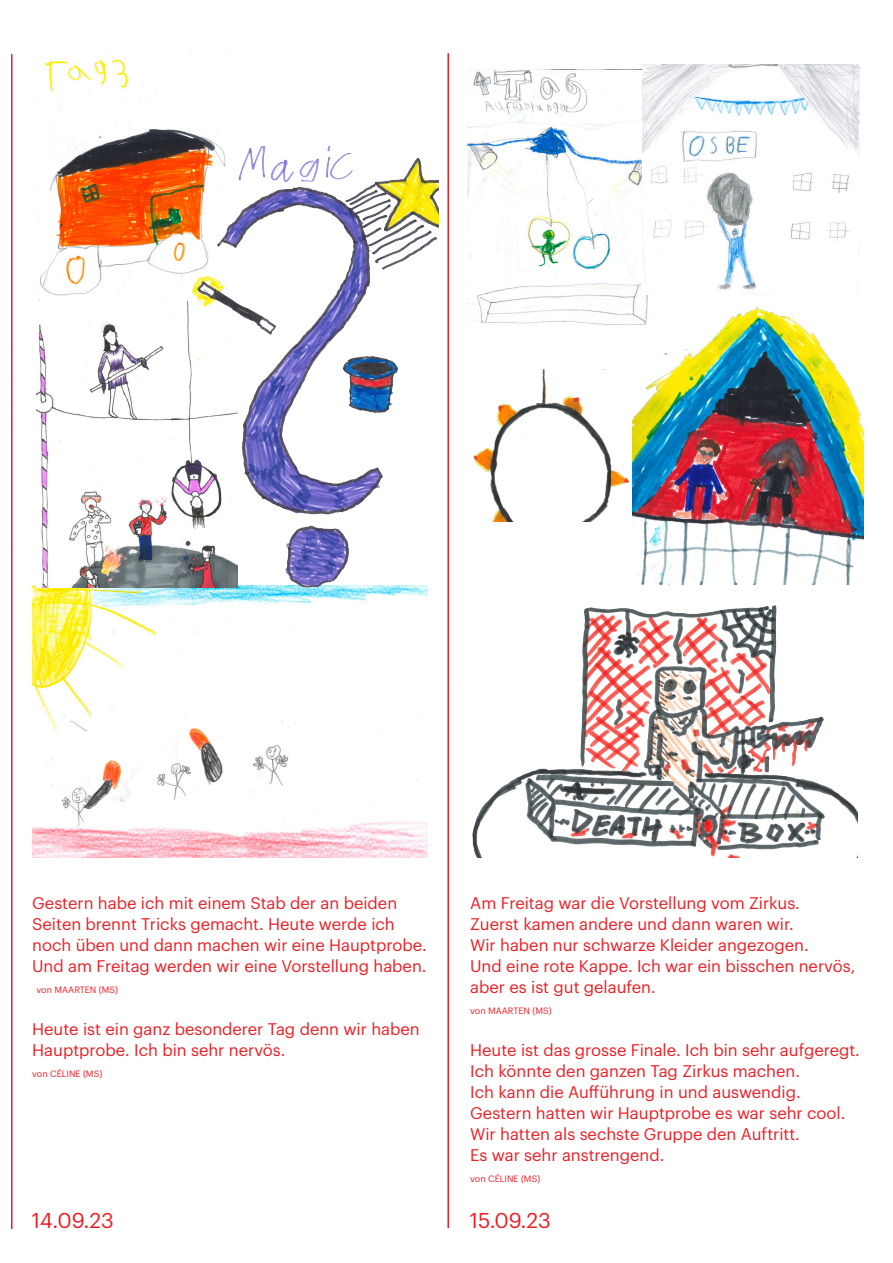
<style>
.page{position:relative;width:893px;height:1263px;background:#fff}
.page>*{position:absolute;margin:0;border:0;box-sizing:border-box;transform-origin:0 0}
.Text_Tagebuch{font:21px "Graphik";letter-spacing:-.005em;color:#ee1d23}
.Text_Tagebuch-2{font:16.5px/21px "Graphik";color:#ee1d23}
.Text_Tagebuch-3{font:9px "Graphik";color:#ee1d23}
</style>
<div class="page">
<img style="left:40px;top:53px;width:180px;height:243px">
<img style="left:12px;top:349px;width:25px;height:276px">
<img style="left:472px;top:605px;width:385px;height:252px">
<img style="left:32px;top:585px;width:396px;height:272px">
<img style="left:636px;top:307px;width:227px;height:277px">
<hr style="left:447px;top:53px;width:2px;height:1175px;background:#ee1d23">
<img style="left:467px;top:69px;width:182px;height:260px">
<img style="left:642px;top:65px;width:218px;height:230px">
<img style="left:37px;top:322px;width:150px;height:265px">
<img style="left:187px;top:147px;width:251px;height:444px">
<img style="left:473px;top:370px;width:163px;height:152px">
<hr style="left:11px;top:54px;width:1px;height:1175px;background:#ee1d23">
<p class="Text_Tagebuch-2" style="left:32px;top:891px;width:396px">Gestern habe ich mit einem Stab der an beiden Seiten brennt Tricks gemacht. Heute werde ich noch üben und dann machen wir eine Hauptprobe.<br>Und am Freitag werden wir eine Vorstellung haben.</p>
<p class="Text_Tagebuch-3" style="left:37px;top:982px;width:83px">von MAARTEN (MS)</p>
<p class="Text_Tagebuch-2" style="left:32px;top:1017px;width:389px">Heute ist ein ganz besonderer Tag denn wir haben<br>Hauptprobe. Ich bin sehr nervös.</p>
<p class="Text_Tagebuch-3" style="left:32px;top:1066px;width:71px">von CÉLINE (MS)</p>
<p class="Text_Tagebuch-2" style="left:470px;top:891px;width:331px">Am Freitag war die Vorstellung vom Zirkus.</p>
<p class="Text_Tagebuch-2" style="left:470px;top:912px;width:325px">Zuerst kamen andere und dann waren wir.</p>
<p class="Text_Tagebuch-2" style="left:470px;top:933px;width:340px">Wir haben nur schwarze Kleider angezogen.</p>
<p class="Text_Tagebuch-2" style="left:470px;top:954px;width:387px">Und eine rote Kappe. Ich war ein bisschen nervös, aber es ist gut gelaufen.</p>
<p class="Text_Tagebuch-3" style="left:470px;top:1003px;width:83px">von MAARTEN (MS)</p>
<p class="Text_Tagebuch-2" style="left:470px;top:1038px;width:391px">Heute ist das grosse Finale. Ich bin sehr aufgeregt.<br>Ich könnte den ganzen Tag Zirkus machen.</p>
<p class="Text_Tagebuch-2" style="left:470px;top:1080px;width:332px">Ich kann die Aufführung in und auswendig.</p>
<p class="Text_Tagebuch-2" style="left:470px;top:1101px;width:377px">Gestern hatten wir Hauptprobe es war sehr cool.</p>
<p class="Text_Tagebuch-2" style="left:470px;top:1122px;width:331px">Wir hatten als sechste Gruppe den Auftritt.</p>
<p class="Text_Tagebuch-2" style="left:470px;top:1143px;width:196px">Es war sehr anstrengend.</p>
<p class="Text_Tagebuch-3" style="left:470px;top:1171px;width:71px">von CÉLINE (MS)</p>
<p class="Text_Tagebuch" style="left:32px;top:1204px;width:83px">14.09.23</p>
<p class="Text_Tagebuch" style="left:470px;top:1204px;width:83px">15.09.23</p>
</div>
